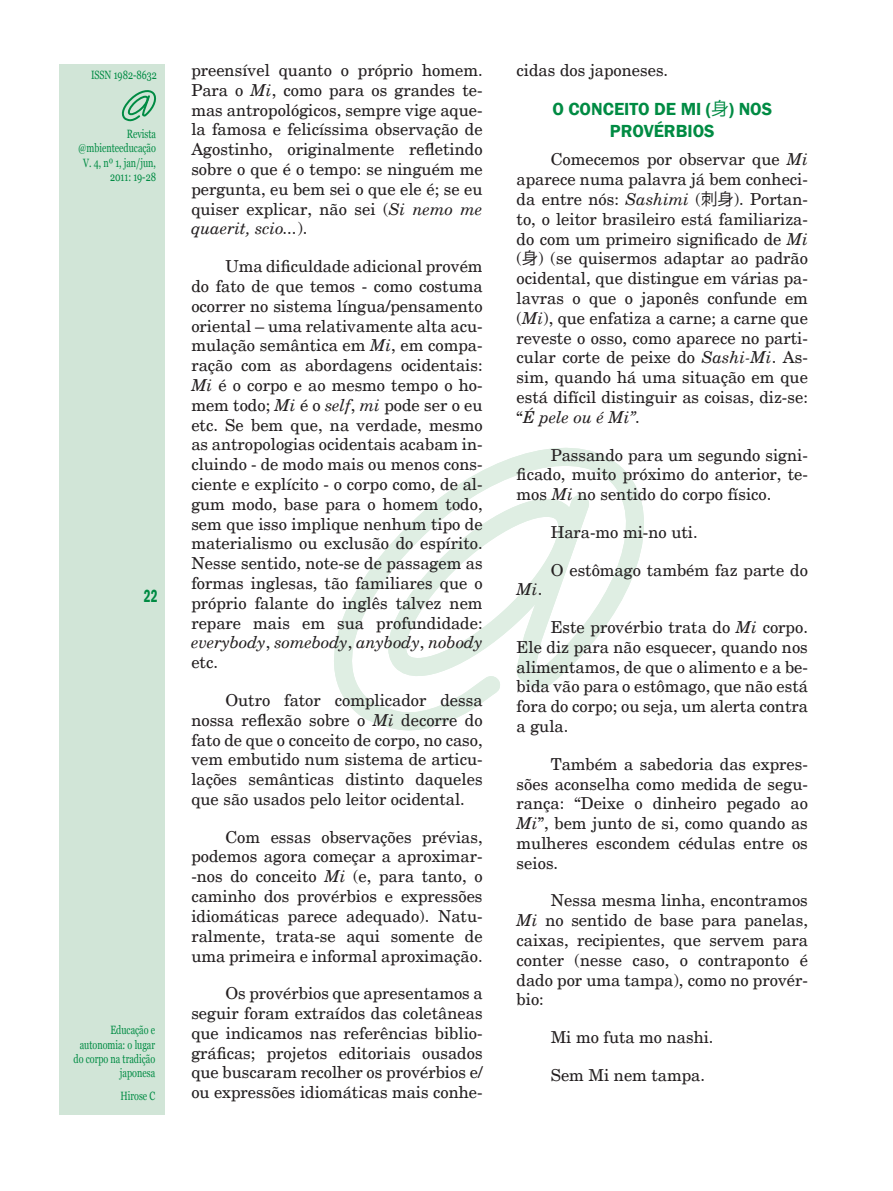
<style>
.page{position:relative;width:893px;height:1191px;background:#fff}
.page>*{position:absolute;margin:0;border:0;box-sizing:border-box;transform-origin:0 0}
.titulo_02{font:600 18px/21.6px "Franklin Gothic";color:#008b43;text-align:center}
.t1{font:600 condensed 18px "Franklin Gothic";color:#008b43;scale:.75 1}
.texto_miolo_01{font:16.5px/19.8px "New Century Schlbk";color:#231f20;text-align:justify}
.texto_miolo_01-2{font:italic 16.5px "New Century Schlbk";color:#231f20}
.t2{font:12px/14.4px "Georgia";color:#008b43;text-align:right;scale:.75 1}
.s1{font-style:italic}
.s2{font-family:"Koz Go Pr 6 N";font-weight:400}
.s3{font-family:"Koz Go Pr 6 N"}
.s4{font-style:normal}
</style>
<div class="page">
<div style="left:60px;top:64px;width:105px;height:1050px;background:#d1e5d7"></div>
<svg style="left:334px;top:447px;width:310px;height:284px"></svg>
<svg style="left:121px;top:90px;width:35px;height:32px"></svg>
<p class="t2" style="left:91px;top:67px;width:89px">ISSN 1982-8632</p>
<p class="t2" style="left:78px;top:126px;width:105px">Revista @mbienteeducação<br>V. 4, nº 1, jan/jun,<br>2011: 19-28</p>
<p class="t1" style="left:144px;top:583px;width:20px">22</p>
<p class="t2" style="left:74px;top:1023px;width:110px">Educação e autonomia: o lugar do corpo na tradição japonesa</p>
<p class="t2" style="left:121px;top:1089px;width:48px">Hirose C</p>
<p class="texto_miolo_01" style="left:191px;top:60px;width:293px">preensível quanto o próprio homem.<br>Para o <span class="s1">Mi</span>, como para os grandes te&shy;mas antropológicos, sempre vige aque&shy;la famosa e felicíssima observação de Agostinho, originalmente refletindo sobre o que é o tempo: se ninguém me pergunta, eu bem sei o que ele é; se eu quiser explicar, não sei (<span class="s1">Si nemo me quaerit, scio...</span>).</p>
<p class="texto_miolo_01" style="left:191px;top:256px;width:293px;text-indent:34px">Uma dificuldade adicional provém do fato de que temos - como costuma ocorrer no sistema língua/pensamento oriental – uma relativamente alta acu&shy;mulação semântica em <span class="s1">Mi</span>, em compa&shy;ração com as abordagens ocidentais:<br><span class="s1">Mi</span> é o corpo e ao mesmo tempo o ho&shy;mem todo; <span class="s1">Mi</span> é o <span class="s1">self</span>, <span class="s1">mi</span> pode ser o eu etc. Se bem que, na verdade, mesmo as antropologias ocidentais acabam in&shy;cluindo - de modo mais ou menos cons&shy;ciente e explícito - o corpo como, de al&shy;gum modo, base para o homem todo, sem que isso implique nenhum tipo de materialismo ou exclusão do espírito.<br>Nesse sentido, note-se de passagem as formas inglesas, tão familiares que o próprio falante do inglês talvez nem repare mais em sua profundidade: <span class="s1">everybody</span>, <span class="s1">somebody</span>, <span class="s1">anybody</span>, <span class="s1">nobody </span>etc.</p>
<p class="texto_miolo_01" style="left:191px;top:690px;width:293px;text-indent:34px">Outro fator complicador dessa nossa reflexão sobre o <span class="s1">Mi</span> decorre do fato de que o conceito de corpo, no caso, vem embutido num sistema de articu&shy;lações semânticas distinto daqueles que são usados pelo leitor ocidental.</p>
<p class="texto_miolo_01" style="left:191px;top:827px;width:293px;text-indent:34px">Com essas observações prévias, podemos agora começar a aproximar--nos do conceito <span class="s1">Mi</span> (e, para tanto, o caminho dos provérbios e expressões idiomáticas parece adequado). Natu&shy;ralmente, trata-se aqui somente de uma primeira e informal aproximação.</p>
<p class="texto_miolo_01" style="left:191px;top:983px;width:293px;text-indent:34px">Os provérbios que apresentamos a seguir foram extraídos das coletâneas que indicamos nas referências biblio&shy;gráficas; projetos editoriais ousados que buscaram recolher os provérbios e/ ou expressões idiomáticas mais conhe-</p>
<p class="texto_miolo_01" style="left:517px;top:60px;width:153px">cidas dos japoneses.</p>
<p class="titulo_02" style="left:552px;top:99px;width:221px">O CONCEITO DE MI (<span class="s2">身</span>) NOS<br>PROVÉRBIOS</p>
<p class="texto_miolo_01" style="left:517px;top:150px;width:293px;text-indent:34px">Comecemos por observar que <span class="s1">Mi </span>aparece numa palavra já bem conheci&shy;da entre nós: <span class="s1">Sashimi</span> (<span class="s3">刺身</span>). Portan&shy;to, o leitor brasileiro está familiariza&shy;do com um primeiro significado de <span class="s1">Mi </span>(<span class="s3">身</span>) (se quisermos adaptar ao padrão ocidental, que distingue em várias pa&shy;lavras o que o japonês confunde em (<span class="s1">Mi</span>), que enfatiza a carne; a carne que reveste o osso, como aparece no parti&shy;cular corte de peixe do <span class="s1">Sashi-Mi</span>. As&shy;sim, quando há uma situação em que está difícil distinguir as coisas, diz-se: “<span class="s1">É pele ou é Mi”.</span></p>
<p class="texto_miolo_01" style="left:517px;top:445px;width:293px;text-indent:34px">Passando para um segundo signi&shy;ficado, muito próximo do anterior, te&shy;mos <span class="s1">Mi</span> no sentido do corpo físico.</p>
<p class="texto_miolo_01" style="left:551px;top:522px;width:148px">Hara-mo mi-no uti.</p>
<p class="texto_miolo_01" style="left:551px;top:560px;width:259px">O estômago também faz parte do</p>
<p class="texto_miolo_01-2" style="left:517px;top:579px;width:27px">Mi<span class="s4">.</span></p>
<p class="texto_miolo_01" style="left:517px;top:617px;width:293px;text-indent:34px">Este provérbio trata do <span class="s1">Mi</span> corpo.<br>Ele diz para não esquecer, quando nos alimentamos, de que o alimento e a be&shy;bida vão para o estômago, que não está fora do corpo; ou seja, um alerta contra a gula.</p>
<p class="texto_miolo_01" style="left:517px;top:754px;width:293px;text-indent:34px">Também a sabedoria das expres&shy;sões aconselha como medida de segu&shy;rança: “Deixe o dinheiro pegado ao <span class="s1">Mi</span>”, bem junto de si, como quando as mulheres escondem cédulas entre os seios.</p>
<p class="texto_miolo_01" style="left:517px;top:891px;width:293px;text-indent:34px">Nessa mesma linha, encontramos <span class="s1">Mi</span> no sentido de base para panelas, caixas, recipientes, que servem para conter (nesse caso, o contraponto é dado por uma tampa), como no provér&shy;bio:</p>
<p class="texto_miolo_01" style="left:551px;top:1027px;width:164px">Mi mo futa mo nashi.</p>
<p class="texto_miolo_01" style="left:551px;top:1065px;width:156px">Sem Mi nem tampa.</p>
</div>
